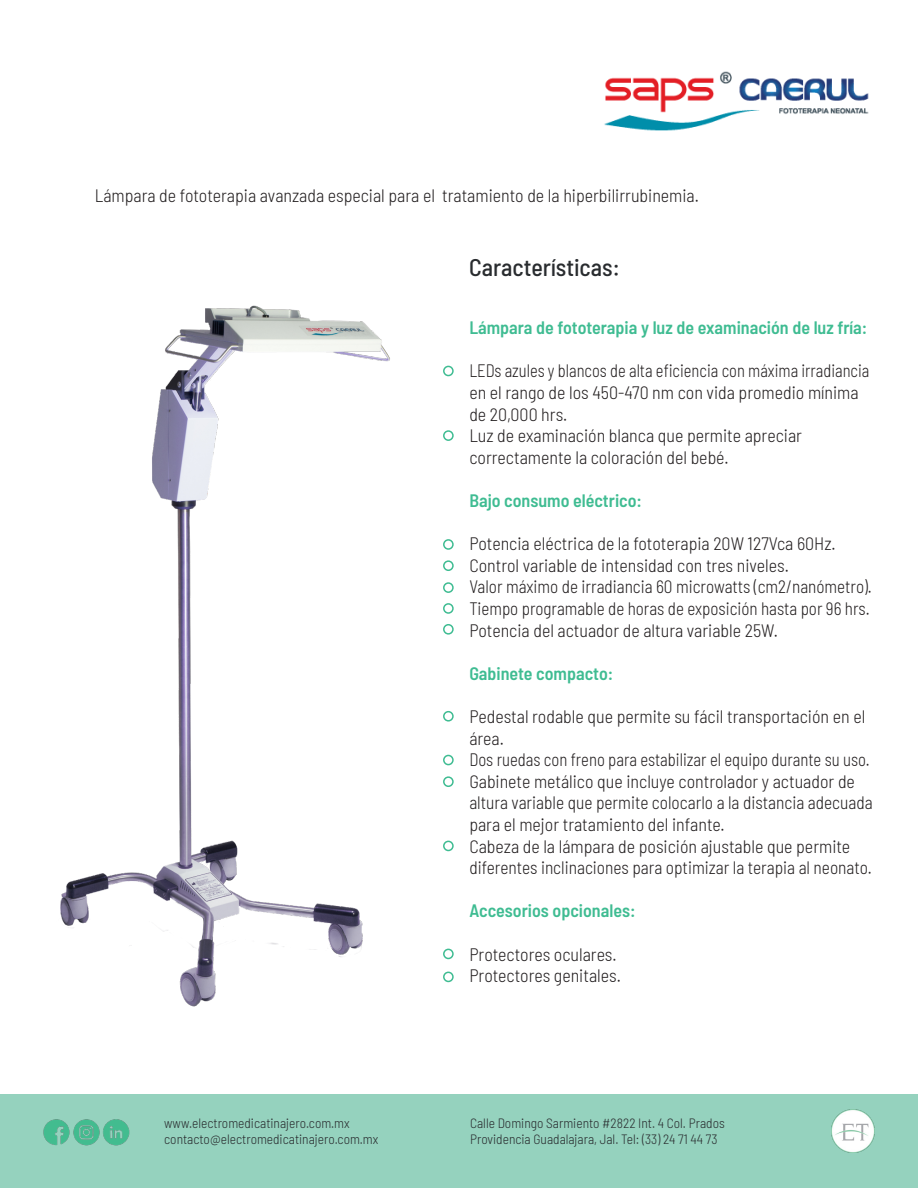
<style>
.page{position:relative;width:918px;height:1188px;background:#fff}
.page>*{position:absolute;margin:0;border:0;box-sizing:border-box;transform-origin:0 0}
.t1{font:500 semi-condensed 24px "Barlow";color:#292c2f}
.t2{font:300 semi-condensed 18px/21.6px "Barlow";color:#231f20}
.t3{font:300 semi-condensed 18px/21.6px "Barlow";color:#231f20;scale:.92 1}
.t4{font:600 semi-condensed 18px "Barlow";color:#3fbc92}
.t5{font:300 semi-condensed 18px "Barlow";color:#231f20;scale:.93 1}
.t6{font:300 semi-condensed 18px "Barlow";color:#231f20;scale:.96 1}
.t7{font:300 semi-condensed 18px "Barlow";color:#231f20;scale:.95 1}
.t8{font:300 semi-condensed 13.5px "Barlow";color:#292c2f}
</style>
<div class="page">
<img style="left:60px;top:305px;width:394px;height:702px">
<div style="left:443px;top:366px;width:11px;height:10px;border:2px solid #3fbc92;border-radius:50%"></div>
<div style="left:443px;top:430px;width:11px;height:11px;border:2px solid #3fbc92;border-radius:50%"></div>
<div style="left:443px;top:539px;width:11px;height:11px;border:2px solid #3fbc92;border-radius:50%"></div>
<div style="left:443px;top:560px;width:11px;height:11px;border:2px solid #3fbc92;border-radius:50%"></div>
<div style="left:443px;top:582px;width:11px;height:11px;border:2px solid #3fbc92;border-radius:50%"></div>
<div style="left:443px;top:603px;width:11px;height:11px;border:2px solid #3fbc92;border-radius:50%"></div>
<div style="left:443px;top:624px;width:11px;height:11px;border:2px solid #3fbc92;border-radius:50%"></div>
<div style="left:443px;top:711px;width:11px;height:11px;border:2px solid #3fbc92;border-radius:50%"></div>
<div style="left:443px;top:755px;width:11px;height:10px;border:2px solid #3fbc92;border-radius:50%"></div>
<div style="left:443px;top:776px;width:11px;height:11px;border:2px solid #3fbc92;border-radius:50%"></div>
<div style="left:443px;top:841px;width:11px;height:10px;border:2px solid #3fbc92;border-radius:50%"></div>
<div style="left:443px;top:949px;width:11px;height:10px;border:2px solid #3fbc92;border-radius:50%"></div>
<div style="left:443px;top:972px;width:11px;height:10px;border:2px solid #3fbc92;border-radius:50%"></div>
<img style="left:604px;top:71px;width:265px;height:60px">
<div style="left:0;top:1094px;width:918px;height:94px;background:#95d2be"></div>
<img style="left:831px;top:1109px;width:44px;height:44px">
<img style="left:43px;top:1119px;width:87px;height:27px">
<p class="t2" style="left:95px;top:184px;width:606px">Lámpara de fototerapia avanzada especial para el tratamiento de la hiperbilirrubinemia.</p>
<p class="t1" style="left:469px;top:250px;width:152px">Características:</p>
<p class="t8" style="left:164px;top:1114px;width:187px">www.electromedicatinajero.com.mx</p>
<p class="t8" style="left:164px;top:1130px;width:216px">contacto@electromedicatinajero.com.mx</p>
<p class="t4" style="left:469px;top:315px;width:399px">Lámpara de fototerapia y luz de examinación de luz fría:</p>
<p class="t3" style="left:469px;top:359px;width:436px">LEDs azules y blancos de alta eficiencia con máxima irradiancia en el rango de los 450-470 nm con vida promedio mínima de 20,000 hrs.</p>
<p class="t2" style="left:469px;top:424px;width:334px">Luz de examinación blanca que permite apreciar</p>
<p class="t2" style="left:469px;top:445px;width:261px">correctamente la coloración del bebé.</p>
<p class="t4" style="left:469px;top:487px;width:174px">Bajo consumo eléctrico:</p>
<p class="t2" style="left:469px;top:532px;width:368px">Potencia eléctrica de la fototerapia 20W 127Vca 60Hz.</p>
<p class="t2" style="left:469px;top:553px;width:321px">Control variable de intensidad con tres niveles.</p>
<p class="t6" style="left:469px;top:574px;width:421px">Valor máximo de irradiancia 60 microwatts (cm2/nanómetro).</p>
<p class="t7" style="left:469px;top:596px;width:423px">Tiempo programable de horas de exposición hasta por 96 hrs.</p>
<p class="t2" style="left:469px;top:618px;width:310px">Potencia del actuador de altura variable 25W.</p>
<p class="t4" style="left:469px;top:660px;width:146px">Gabinete compacto:</p>
<p class="t2" style="left:469px;top:704px;width:397px">Pedestal rodable que permite su fácil transportación en el área.</p>
<p class="t5" style="left:469px;top:747px;width:432px">Dos ruedas con freno para estabilizar el equipo durante su uso.</p>
<p class="t2" style="left:469px;top:769px;width:405px">Gabinete metálico que incluye controlador y actuador de altura variable que permite colocarlo a la distancia adecuada para el mejor tratamiento del infante.</p>
<p class="t2" style="left:469px;top:834px;width:404px">Cabeza de la lámpara de posición ajustable que permite diferentes inclinaciones para optimizar la terapia al neonato.</p>
<p class="t4" style="left:469px;top:898px;width:168px">Accesorios opcionales:</p>
<p class="t2" style="left:469px;top:942px;width:149px">Protectores oculares.</p>
<p class="t2" style="left:469px;top:964px;width:153px">Protectores genitales.</p>
<p class="t8" style="left:470px;top:1114px;width:256px">Calle Domingo Sarmiento #2822 Int. 4 Col. Prados</p>
<p class="t8" style="left:470px;top:1130px;width:249px">Providencia Guadalajara, Jal. Tel: (33) 24 71 44 73</p>
</div>
